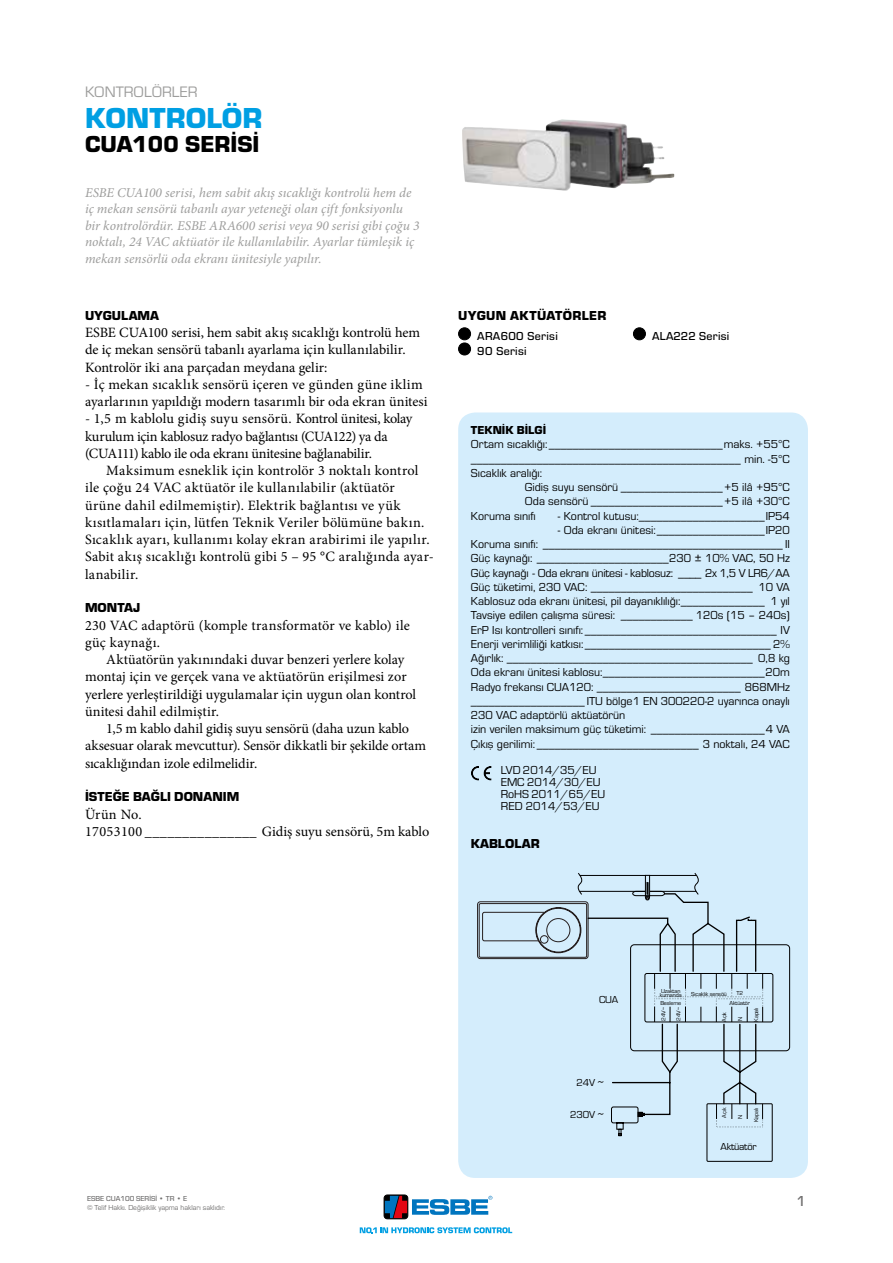
<style>
.page{position:relative;width:893px;height:1263px;background:#fff}
.page>*{position:absolute;margin:0;border:0;box-sizing:border-box;transform-origin:0 0}
.t1{font:700 30px "ESBE Eurostile";color:#009fe3}
.t2{font:700 24px "ESBE Eurostile";color:#000}
.t3{font:15.75px "ESBE Eurostile";color:#9d9d9c}
.t4{font:500 15px "ESBE Eurostile";color:#706f6f}
.t5{font:14.25px/17.2px "Minion Pro";letter-spacing:.005em;color:#000}
.t6{font:14.25px/17.2px "Minion Pro";letter-spacing:.025em;color:#000}
.t7{font:14.25px/17.2px "Minion Pro";letter-spacing:-.015em;color:#000}
.t8{font:italic 13.5px/16.5px "Minion Pro";color:#9d9d9c}
.t9{font:700 13.5px "ESBE Eurostile";color:#000}
.t10{font:700 13.5px "ESBE Eurostile";letter-spacing:.025em;color:#000}
.t11{font:12px/14.2px "ESBE Eurostile";color:#000}
.t12{font:500 12px/15.1px "ESBE Eurostile";letter-spacing:.025em;color:#000}
.t13{font:700 12px "ESBE Eurostile";color:#000}
.t14{font:10.5px "ESBE Eurostile";letter-spacing:-.02em;color:#000}
.t15{font:7.5px "ESBE Eurostile";color:#706f6f}
.t16{font:500 7.5px "ESBE Eurostile";color:#706f6f}
.t17{font:6px/4.5px "ESBE Eurostile";letter-spacing:-.02em;color:#000}
.s1{font-size:12px}
</style>
<div class="page">
<div style="left:458px;top:412px;width:350px;height:766px;background:#d4edfc;border-radius:17px"></div>
<svg style="left:551px;top:119px;width:11px;height:4px"></svg>
<div style="left:630px;top:944px;width:160px;height:107px;border:1px solid #000;border-radius:4px"></div>
<div style="left:707px;top:1103px;width:65px;height:59px;border:1px solid #000"></div>
<svg style="left:716px;top:1104px;width:1px;height:15px"></svg>
<div style="left:645px;top:973px;width:128px;height:49px;border:1px solid #000;border-radius:2px"></div>
<svg style="left:716px;top:1007px;width:1px;height:15px"></svg>
<svg style="left:701px;top:1007px;width:1px;height:15px"></svg>
<svg style="left:685px;top:1007px;width:1px;height:15px"></svg>
<svg style="left:687px;top:996px;width:45px;height:1px"></svg>
<svg style="left:611px;top:1007px;width:68px;height:129px"></svg>
<svg style="left:477px;top:873px;width:248px;height:116px"></svg>
<svg style="left:723px;top:1007px;width:40px;height:112px"></svg>
<svg style="left:731px;top:916px;width:32px;height:73px"></svg>
<div style="left:459px;top:328px;width:12px;height:12px;background:#000;border-radius:50%"></div>
<div style="left:458px;top:327px;width:13px;height:13px;border:1px solid #000;border-radius:50%"></div>
<div style="left:459px;top:343px;width:12px;height:12px;background:#000;border-radius:50%"></div>
<div style="left:458px;top:343px;width:13px;height:12px;border:1px solid #000;border-radius:50%"></div>
<div style="left:633px;top:328px;width:12px;height:12px;background:#000;border-radius:50%"></div>
<div style="left:633px;top:327px;width:13px;height:13px;border:1px solid #000;border-radius:50%"></div>
<svg style="left:471px;top:766px;width:21px;height:14px"></svg>
<svg style="left:360px;top:1227px;width:152px;height:6px"></svg>
<div style="left:384px;top:1195px;width:24px;height:24px;border:1px solid #000;border-radius:3px"></div>
<svg style="left:385px;top:1196px;width:107px;height:22px"></svg>
<h3 class="t3" style="left:85px;top:83px;width:114px">KONTROLÖRLER</h3>
<h1 class="t1" style="left:85px;top:102px;width:179px">KONTROLÖR</h1>
<h2 class="t2" style="left:85px;top:131px;width:176px">CUA100 SERİSİ</h2>
<p class="t8" style="left:85px;top:184px;width:336px">ESBE CUA100 serisi, hem sabit akış sıcaklığı kontrolü hem de iç mekan sensörü tabanlı ayar yeteneği olan çift fonksiyonlu bir kontrolördür. ESBE ARA600 serisi veya 90 serisi gibi çoğu 3 noktalı, 24 VAC aktüatör ile kullanılabilir. Ayarlar tümleşik iç mekan sensörlü oda ekranı ünitesiyle yapılır.</p>
<p class="t9" style="left:85px;top:308px;width:76px">UYGULAMA</p>
<p class="t5" style="left:85px;top:324px;width:336px">ESBE CUA100 serisi, hem sabit akış sıcaklığı kontrolü hem de iç mekan sensörü tabanlı ayarlama için kullanılabilir.<br>Kontrolör iki ana parçadan meydana gelir:</p>
<p class="t5" style="left:85px;top:376px;width:344px">- İç mekan sıcaklık sensörü içeren ve günden güne iklim ayarlarının yapıldığı modern tasarımlı bir oda ekran ünitesi</p>
<p class="t7" style="left:85px;top:410px;width:329px">- 1,5 m kablolu gidiş suyu sensörü. Kontrol ünitesi, kolay kurulum için kablosuz radyo bağlantısı (CUA122) ya da (CUA111) kablo ile oda ekranı ünitesine bağlanabilir.</p>
<p class="t6" style="left:85px;top:462px;width:350px;text-indent:21px">Maksimum esneklik için kontrolör 3 noktalı kontrol ile çoğu 24 VAC aktüatör ile kullanılabilir (aktüatör ürüne dahil edilmemiştir). Elektrik bağlantısı ve yük kısıtlamaları için, lütfen Teknik Veriler bölümüne bakın.<br>Sıcaklık ayarı, kullanımı kolay ekran arabirimi ile yapılır.<br>Sabit akış sıcaklığı kontrolü gibi 5 – 95 °C aralığında ayar&shy;lanabilir.</p>
<p class="t9" style="left:85px;top:600px;width:57px">MONTAJ</p>
<p class="t5" style="left:85px;top:616px;width:326px">230 VAC adaptörü (komple transformatör ve kablo) ile güç kaynağı.</p>
<p class="t5" style="left:85px;top:651px;width:333px;text-indent:21px">Aktüatörün yakınındaki duvar benzeri yerlere kolay montaj için ve gerçek vana ve aktüatörün erişilmesi zor yerlere yerleştirildiği uygulamalar için uygun olan kontrol ünitesi dahil edilmiştir.</p>
<p class="t5" style="left:85px;top:720px;width:343px;text-indent:21px">1,5 m kablo dahil gidiş suyu sensörü (daha uzun kablo aksesuar olarak mevcuttur). Sensör dikkatli bir şekilde ortam sıcaklığından izole edilmelidir.</p>
<p class="t9" style="left:85px;top:789px;width:156px">İSTEĞE BAĞLI DONANIM</p>
<p class="t5" style="left:85px;top:805px;width:346px">Ürün No.<br>17053100 _______________ Gidiş suyu sensörü, 5m kablo</p>
<p class="t10" style="left:458px;top:308px;width:150px">UYGUN AKTÜATÖRLER</p>
<p class="t12" style="left:477px;top:329px;width:82px">ARA600 Serisi<br>90 Serisi</p>
<p class="t12" style="left:652px;top:329px;width:79px">ALA222 Serisi</p>
<p class="t13" style="left:471px;top:424px;width:77px">TEKNİK BİLGİ</p>
<p class="t11" style="left:471px;top:438px;width:320px">Ortam sıcaklığı:_____________________________maks. +55°C</p>
<p class="t11" style="left:471px;top:452px;width:320px">_____________________________________________ min. -5°C</p>
<p class="t11" style="left:471px;top:466px;width:73px">Sıcaklık aralığı:</p>
<p class="t11" style="left:525px;top:480px;width:266px">Gidiş suyu sensörü _________________+5 ilâ +95°C</p>
<p class="t11" style="left:525px;top:495px;width:266px">Oda sensörü ______________________+5 ilâ +30°C</p>
<p class="t11" style="left:471px;top:509px;width:66px">Koruma sınıfı</p>
<p class="t11" style="left:558px;top:509px;width:233px">- Kontrol kutusu:_____________________IP54</p>
<p class="t11" style="left:471px;top:523px;width:320px;text-indent:87px">- Oda ekranı ünitesi:__________________IP20<br>Koruma sınıfı: ________________________________________ II Güç kaynağı: ______________________230 ± 10% VAC, 50 Hz Güç kaynağı - Oda ekranı ünitesi - kablosuz: ____ 2x 1,5 V LR6/AA Güç tüketimi, 230 VAC: ___________________________ 10 VA Kablosuz oda ekranı ünitesi, pil dayanıklılığı:______________ 1 yıl Tavsiye edilen çalışma süresi: ____________ 120s (15 ‒ 240s)<br>ErP Isı kontrolleri sınıfı: ________________________________ IV Enerji verimliliği katkısı: _______________________________ 2% Ağırlık: _________________________________________ 0,8 kg Oda ekranı ünitesi kablosu:___________________________20m Radyo frekansı CUA120: ________________________ 868MHz ___________________ ITU bölge1 EN 300220-2 uyarınca onaylı 230 VAC adaptörlü aktüatörün<br>izin verilen maksimum güç tüketimi: ___________________4 VA Çıkış gerilimi: ___________________________ 3 noktalı, 24 VAC</p>
<p class="t11" style="left:501px;top:764px;width:106px;line-height:12px">LVD 2014/35/EU<br>EMC 2014/30/EU<br>RoHS 2011/65/EU<br>RED 2014/53/EU</p>
<p class="t9" style="left:471px;top:836px;width:70px">KABLOLAR</p>
<p class="t16" style="left:87px;top:1194px;width:102px">ESBE CUA100 SERİSİ • TR • E</p>
<p class="t15" style="left:87px;top:1203px;width:139px">© Telif Hakkı. Değişiklik yapma hakları saklıdır.</p>
<p class="t14" style="left:599px;top:993px;width:21px">CUA</p>
<p class="t14" style="left:576px;top:1077px;width:29px">24V <span class="s1">∼</span></p>
<p class="t14" style="left:570px;top:1109px;width:35px">230V <span class="s1">∼</span></p>
<p class="t17" style="left:660px;top:988px;width:23px">Uzaktan kumanda</p>
<p class="t17" style="left:691px;top:992px;width:37px">Sıcaklık sensöü</p>
<p class="t17" style="left:737px;top:991px;width:8px">T2</p>
<p class="t17" style="left:660px;top:1001px;width:22px">Besleme</p>
<p class="t17" style="left:729px;top:1001px;width:22px">Aktüatör</p>
<p class="t17" style="left:661px;top:1020px;width:15px;rotate:-90deg">24V∼</p>
<p class="t17" style="left:676px;top:1020px;width:15px;rotate:-90deg">24V∼</p>
<p class="t17" style="left:738px;top:1020px;width:6px;rotate:-90deg">N</p>
<p class="t17" style="left:722px;top:1022px;width:11px;rotate:-90deg">Açık</p>
<p class="t17" style="left:754px;top:1022px;width:16px;rotate:-90deg">Kapalı</p>
<p class="t17" style="left:722px;top:1118px;width:12px;rotate:-90deg">Açık</p>
<p class="t17" style="left:754px;top:1122px;width:16px;rotate:-90deg">Kapalı</p>
<p class="t17" style="left:738px;top:1119px;width:6px;rotate:-90deg">N</p>
<p class="t14" style="left:720px;top:1141px;width:38px">Aktüatör</p>
<p class="t4" style="left:796px;top:1193px;width:11px">1</p>
</div>
